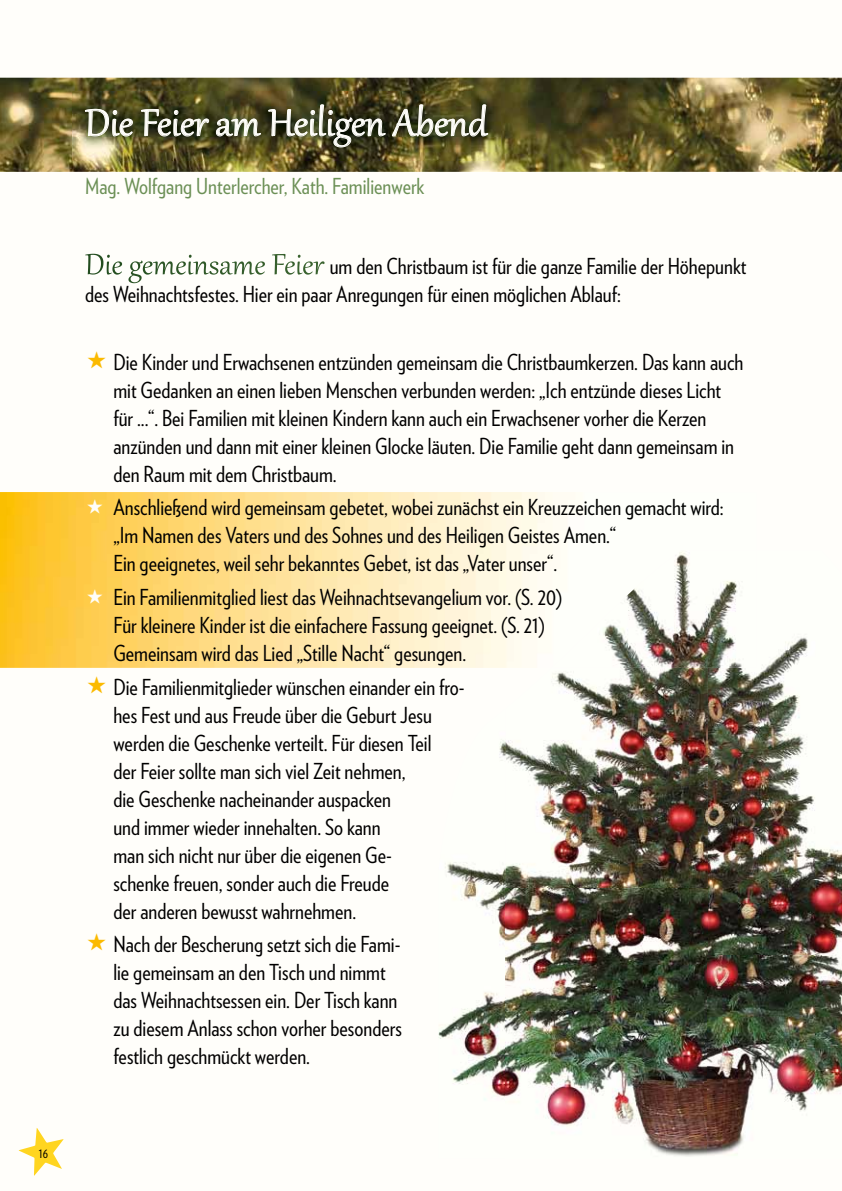
<style>
.page{position:relative;width:842px;height:1191px;background:#fffefa}
.page>*{position:absolute;margin:0;border:0;box-sizing:border-box;transform-origin:0 0}
.t1{font:46px "Gabriola";color:#fffefa}
.t2{font:22px/28px "Verlag Condensed";color:#000}
.t3{font:22px "Verlag Condensed";color:#6c9056}
.t4{font:12.8px "Verlag Condensed";color:#000}
.s1{font-family:"Gabriola";font-size:36px;color:#fff}
</style>
<div class="page">
<img style="left:0;top:78px;width:842px;height:94px">
<svg style="left:18px;top:1128px;width:46px;height:48px"></svg>
<img style="left:0;top:492px;width:545px;height:176px">
<img style="left:708px;top:637px;width:134px;height:518px">
<img style="left:506px;top:668px;width:202px;height:489px">
<img style="left:438px;top:741px;width:68px;height:359px">
<img style="left:603px;top:552px;width:154px;height:116px">
<img style="left:73px;top:92px;width:428px;height:68px">
<svg style="left:85px;top:108px;width:48px;height:29px"></svg>
<svg style="left:141px;top:108px;width:120px;height:29px;background:#5c5f44"></svg>
<img style="left:268px;top:92px;width:221px;height:56px">
<svg style="left:87px;top:499px;width:15px;height:15px"></svg>
<svg style="left:87px;top:589px;width:15px;height:14px"></svg>
<p class="t4" style="left:39px;top:1144px;width:11px">16</p>
<h1 class="t1" style="left:85px;top:93px;width:404px">Die Feier am Heiligen Abend</h1>
<p class="t3" style="left:85px;top:171px;width:341px">Mag. Wolfgang Unterlercher, Kath. Familienwerk</p>
<p class="t2" style="left:85px;top:251px;width:663px"><span class="s1">Die gemeinsame Feier</span> um den Christbaum ist für die ganze Familie der Höhepunkt des Weihnachtsfestes. Hier ein paar Anregungen für einen möglichen Ablauf:</p>
<p class="t2" style="left:113px;top:347px;width:631px">Die Kinder und Erwachsenen entzünden gemeinsam die Christbaumkerzen. Das kann auch mit Gedanken an einen lieben Menschen verbunden werden: „Ich entzünde dieses Licht für ...“. Bei Familien mit kleinen Kindern kann auch ein Erwachsener vorher die Kerzen anzünden und dann mit einer kleinen Glocke läuten. Die Familie geht dann gemeinsam in den Raum mit dem Christbaum.</p>
<p class="t2" style="left:113px;top:492px;width:612px">Anschließend wird gemeinsam gebetet, wobei zunächst ein Kreuzzeichen gemacht wird: „Im Namen des Vaters und des Sohnes und des Heiligen Geistes Amen.“<br>Ein geeignetes, weil sehr bekanntes Gebet, ist das „Vater unser“.</p>
<p class="t2" style="left:113px;top:582px;width:450px">Ein Familienmitglied liest das Weihnachtsevangelium vor. (S. 20)<br>Für kleinere Kinder ist die einfachere Fassung geeignet. (S. 21)<br>Gemeinsam wird das Lied „Stille Nacht“ gesungen.</p>
<p class="t2" style="left:113px;top:672px;width:353px">Die Familienmitglieder wünschen einander ein fro&shy;hes Fest und aus Freude über die Geburt Jesu werden die Geschenke verteilt. Für diesen Teil<br>der Feier sollte man sich viel Zeit nehmen,<br>die Geschenke nacheinander auspacken<br>und immer wieder innehalten. So kann<br>man sich nicht nur über die eigenen Ge-<br>schenke freuen, sonder auch die Freude<br>der anderen bewusst wahrnehmen.</p>
<p class="t2" style="left:113px;top:929px;width:290px">Nach der Bescherung setzt sich die Fami&shy;lie gemeinsam an den Tisch und nimmt das Weihnachtsessen ein. Der Tisch kann zu diesem Anlass schon vorher besonders festlich geschmückt werden.</p>
</div>
